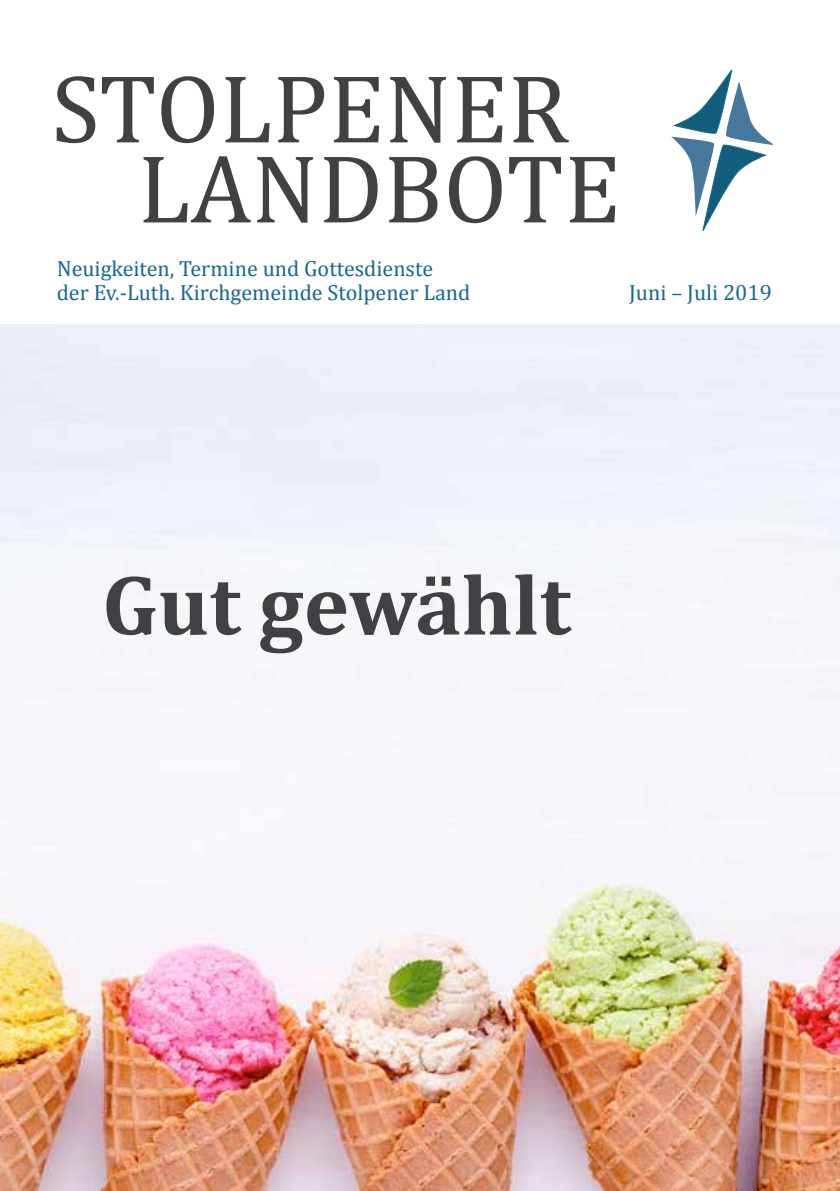
<style>
.page{position:relative;width:840px;height:1191px;background:#fff}
.page>*{position:absolute;margin:0;border:0;box-sizing:border-box;transform-origin:0 0}
.t1{font:98px/80px "Cambria";color:#414042}
.t2{font:700 86px "Cambria";color:#414042}
.t3{font:22px/24px "Cambria";color:#16698c}
</style>
<div class="page">
<img style="left:0;top:324px;width:839px;height:867px">
<svg style="left:671px;top:70px;width:102px;height:161px"></svg>
<h1 class="t1" style="left:138px;top:69px;width:484px;text-indent:-86px">STOLPENER<br>LANDBOTE</h1>
<p class="t3" style="left:57px;top:256px;width:415px">Neuigkeiten, Termine und Gottesdienste der Ev.-Luth. Kirchgemeinde Stolpener Land</p>
<p class="t3" style="left:628px;top:281px;width:144px">Juni – Juli 2019</p>
<h2 class="t2" style="left:102px;top:553px;width:470px">Gut gewählt</h2>
</div>
